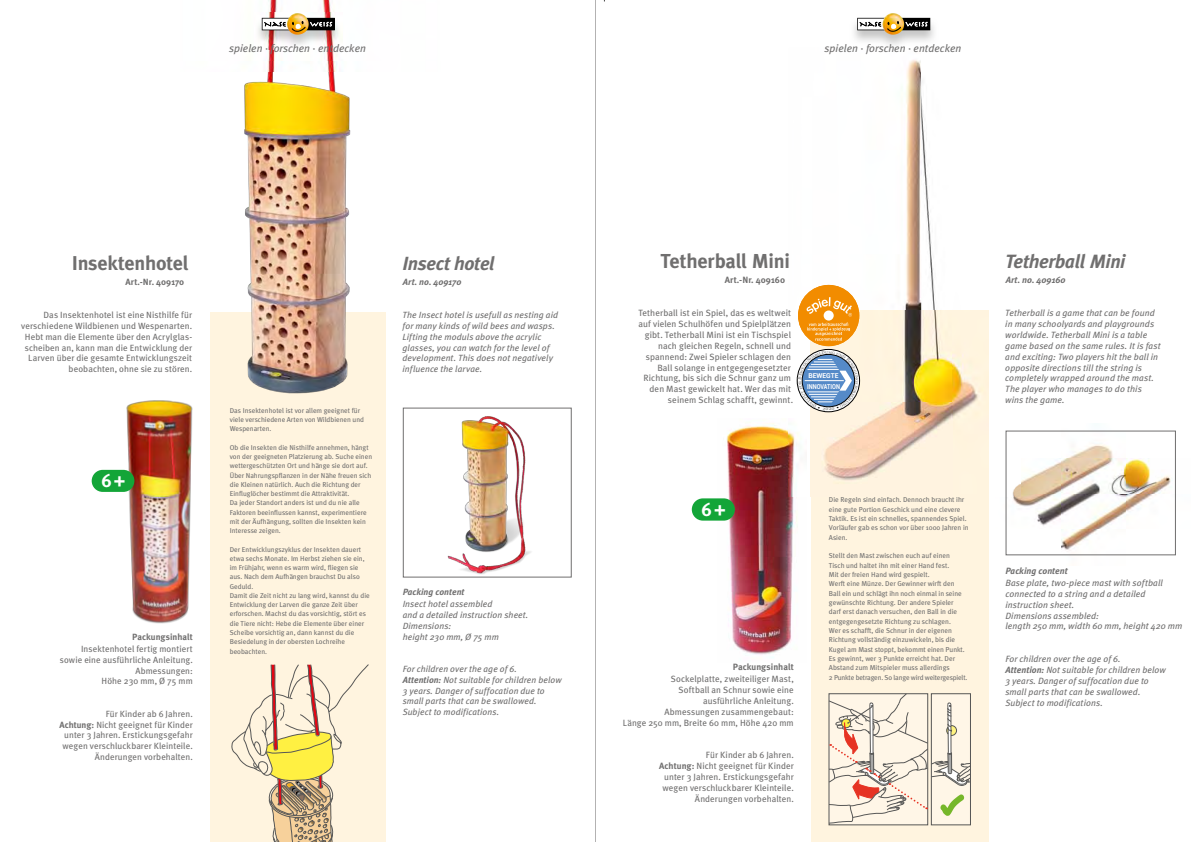
<style>
.page{position:relative;width:1191px;height:842px;background:#fff}
.page>*{position:absolute;margin:0;border:0;box-sizing:border-box;transform-origin:0 0}
.t1{font:700 20.2px "Meta Plus";letter-spacing:-.015em;color:#706f6f}
.t2{font:700 20px "Meta Plus";letter-spacing:-.01em;color:#706f6f}
.t3{font:italic 700 19.2px "Meta Plus";letter-spacing:-.02em;color:#706f6f}
.t4{font:italic 700 19px "Meta Plus";letter-spacing:-.02em;color:#706f6f}
.t5{font:700 18.7px "Meta Plus";color:#fff}
.t6{font:700 18.6px "Meta Plus";color:#fff}
.t7{font:italic 10.9px "Meta Plus";color:#706f6f}
.t8{font:9.1px/10.9px "Meta Plus";letter-spacing:.01em;color:#706f6f;text-align:right}
.t9{font:italic 9.1px/10.9px "Meta Plus";letter-spacing:.01em;color:#706f6f}
.t10{font:700 9.1px "Meta Plus";color:#706f6f}
.t11{font:italic 700 9.1px "Meta Plus";color:#706f6f}
.t12{font:9px/10.8px "Meta Plus";letter-spacing:.01em;color:#706f6f;text-align:right}
.t13{font:italic 9px/10.8px "Meta Plus";letter-spacing:.01em;color:#706f6f}
.t14{font:700 9px "Meta Plus";color:#706f6f}
.t15{font:italic 700 9px "Meta Plus";color:#706f6f}
.t16{font:7.1px/9.3px "Meta Plus";color:#706f6f}
.t17{font:700 6.8px "Roboto";color:#fff;scale:.83 1}
.t18{font:700 6.8px "Roboto";color:#fff}
.s1{font-weight:700}
</style>
<div class="page">
<div style="left:210px;top:312px;width:176px;height:530px;background:#fff4df"></div>
<svg style="left:231px;top:664px;width:138px;height:178px"></svg>
<img style="left:91px;top:400px;width:227px;height:282px">
<img style="left:181px;top:72px;width:239px;height:376px">
<img style="left:420px;top:407px;width:133px;height:171px">
<div style="left:92px;top:470px;width:42px;height:22px;background:#13a538;border-radius:11px"></div>
<div style="left:403px;top:408px;width:168px;height:169px;border:1px solid #706f6f"></div>
<div style="left:811px;top:310px;width:177px;height:532px;background:#fff4df"></div>
<img style="left:726px;top:422px;width:71px;height:236px">
<img style="left:798px;top:60px;width:191px;height:263px">
<img style="left:796px;top:325px;width:15px;height:171px">
<img style="left:988px;top:323px;width:1px;height:173px">
<img style="left:812px;top:310px;width:176px;height:170px">
<img style="left:789px;top:418px;width:17px;height:78px">
<img style="left:1020px;top:430px;width:156px;height:64px">
<img style="left:1005px;top:494px;width:171px;height:62px">
<img style="left:1005px;top:430px;width:15px;height:66px">
<div style="left:692px;top:498px;width:43px;height:23px;background:#13a538;border-radius:11px"></div>
<svg style="left:828px;top:693px;width:143px;height:132px"></svg>
<img style="left:854px;top:17px;width:80px;height:28px">
<svg style="left:857px;top:13px;width:73px;height:19px"></svg>
<div style="left:798px;top:285px;width:61px;height:61px;background:#f28c00;border-radius:50%"></div>
<div style="left:823px;top:310px;width:10px;height:11px;background:#fff;border-radius:50%"></div>
<svg style="left:806px;top:297px;width:46px;height:20px"></svg>
<svg style="left:807px;top:323px;width:43px;height:18px"></svg>
<img style="left:267px;top:0;width:70px;height:72px">
<img style="left:258px;top:13px;width:81px;height:36px">
<svg style="left:262px;top:13px;width:73px;height:19px"></svg>
<hr style="left:595px;top:0;width:1px;height:842px;background:#b3b2b2">
<svg style="left:797px;top:351px;width:61px;height:59px"></svg>
<h3 class="t7" style="left:229px;top:42px;width:138px">spielen · forschen · entdecken</h3>
<h3 class="t7" style="left:824px;top:42px;width:138px">spielen · forschen · entdecken</h3>
<h2 class="t2" style="left:72px;top:252px;width:119px">Insektenhotel</h2>
<h3 class="t4" style="left:402px;top:252px;width:94px">Insect hotel</h3>
<p class="t14" style="left:125px;top:277px;width:60px">Art.-Nr. 409170</p>
<p class="t15" style="left:403px;top:277px;width:60px">Art. no. 409170</p>
<p class="t12" style="left:21px;top:309px;width:173px">Das Insektenhotel ist eine Nisthilfe für verschiedene Wildbienen und Wespenarten.<br>Hebt man die Elemente über den Acrylglas&shy;scheiben an, kann man die Entwicklung der Larven über die gesamte Entwicklungszeit beobachten, ohne sie zu stören.</p>
<h3 class="t6" style="left:101px;top:470px;width:26px">6+</h3>
<p class="t14" style="left:132px;top:632px;width:62px">Packungsinhalt</p>
<p class="t12" style="left:60px;top:643px;width:134px">Insektenhotel fertig montiert sowie eine ausführliche Anleitung.<br>Abmessungen:<br>Höhe 230 mm, Ø 75 mm</p>
<p class="t12" style="left:59px;top:708px;width:135px">Für Kinder ab 6 Jahren.<br><span class="s1">Achtung:</span> Nicht geeignet für Kinder unter 3 Jahren. Erstickungsgefahr wegen verschluckbarer Kleinteile.<br>Änderungen vorbehalten.</p>
<p class="t16" style="left:230px;top:405px;width:136px">Das Insektenhotel ist vor allem geeignet für viele verschiedene Arten von Wildbienen und<br>Wespenarten.</p>
<p class="t16" style="left:230px;top:443px;width:144px">Ob die Insekten die Nisthilfe annehmen, hängt von der geeigneten Platzierung ab. Suche einen wettergeschützten Ort und hänge sie dort auf.<br>Über Nahrungspflanzen in der Nähe freuen sich die Kleinen natürlich. Auch die Richtung der Einfluglöcher bestimmt die Attraktivität.<br>Da jeder Standort anders ist und du nie alle Faktoren beeinflussen kannst, experimentiere mit der Äufhängung, sollten die Insekten kein Interesse zeigen.</p>
<p class="t16" style="left:230px;top:544px;width:141px">Der Entwicklungszyklus der Insekten dauert etwa sechs Monate. Im Herbst ziehen sie ein, im Frühjahr, wenn es warm wird, fliegen sie aus. Nach dem Aufhängen brauchst Du also Geduld.<br>Damit die Zeit nicht zu lang wird, kannst du die Entwicklung der Larven die ganze Zeit über erforschen. Machst du das vorsichtig, stört es die Tiere nicht: Hebe die Elemente über einer Scheibe vorsichtig an, dann kannst du die Besiedelung in der obersten Lochreihe beobachten.</p>
<p class="t13" style="left:402px;top:309px;width:157px">The Insect hotel is usefull as nesting aid for many kinds of wild bees and wasps.<br>Lifting the moduls above the acrylic glasses, you can watch for the level of development. This does not negatively influence the larvae.</p>
<p class="t15" style="left:403px;top:587px;width:63px">Packing content</p>
<p class="t13" style="left:403px;top:598px;width:127px">Insect hotel assembled<br>and a detailed instruction sheet.<br>Dimensions:<br>height 230 mm, Ø 75 mm</p>
<p class="t13" style="left:403px;top:663px;width:161px">For children over the age of 6.<br><span class="s1">Attention:</span> Not suitable for children below 3 years. Danger of suffocation due to small parts that can be swallowed.<br>Subject to modifications.</p>
<h1 class="t1" style="left:660px;top:249px;width:131px">Tetherball Mini</h1>
<h3 class="t3" style="left:1005px;top:250px;width:122px">Tetherball Mini</h3>
<p class="t10" style="left:725px;top:274px;width:62px">Art.-Nr. 409160</p>
<p class="t11" style="left:1005px;top:274px;width:61px">Art. no. 409160</p>
<p class="t8" style="left:638px;top:307px;width:156px">Tetherball ist ein Spiel, das es weltweit auf vielen Schulhöfen und Spielplätzen gibt. Tetherball Mini ist ein Tischspiel nach gleichen Regeln, schnell und spannend: Zwei Spieler schlagen den Ball solange in entgegengesetzter Richtung, bis sich die Schnur ganz um den Mast gewickelt hat. Wer das mit seinem Schlag schafft, gewinnt.</p>
<p class="t18" style="left:808px;top:371px;width:32px">BEWEGTE</p>
<p class="t17" style="left:807px;top:382px;width:41px">INNOVATION</p>
<h3 class="t5" style="left:701px;top:498px;width:26px">6+</h3>
<p class="t10" style="left:732px;top:661px;width:63px">Packungsinhalt</p>
<p class="t8" style="left:623px;top:673px;width:172px">Sockelplatte, zweiteiliger Mast,<br>Softball an Schnur sowie eine<br>ausführliche Anleitung.<br>Abmessungen zusammengebaut:<br>Länge 250 mm, Breite 60 mm, Höhe 420 mm</p>
<p class="t8" style="left:659px;top:749px;width:136px">Für Kinder ab 6 Jahren.<br><span class="s1">Achtung:</span> Nicht geeignet für Kinder unter 3 Jahren. Erstickungsgefahr wegen verschluckbarer Kleinteile.<br>Änderungen vorbehalten.</p>
<p class="t16" style="left:829px;top:495px;width:141px">Die Regeln sind einfach. Dennoch braucht ihr eine gute Portion Geschick und eine clevere Taktik. Es ist ein schnelles, spannendes Spiel.<br>Vorläufer gab es schon vor über 1000 Jahren in Asien.</p>
<p class="t16" style="left:829px;top:551px;width:140px">Stellt den Mast zwischen euch auf einen Tisch und haltet ihn mit einer Hand fest.<br>Mit der freien Hand wird gespielt.<br>Werft eine Münze. Der Gewinner wirft den Ball ein und schlägt ihn noch einmal in seine gewünschte Richtung. Der andere Spieler darf erst danach versuchen, den Ball in die entgegengesetzte Richtung zu schlagen.<br>Wer es schafft, die Schnur in der eigenen Richtung vollständig einzuwickeln, bis die Kugel am Mast stoppt, bekommt einen Punkt.<br>Es gewinnt, wer 3 Punkte erreicht hat. Der Abstand zum Mitspieler muss allerdings<br>2 Punkte betragen. So lange wird weitergespielt.</p>
<p class="t9" style="left:1005px;top:307px;width:157px">Tetherball is a game that can be found in many schoolyards and playgrounds worldwide. Tetherball Mini is a table game based on the same rules. It is fast and exciting: Two players hit the ball in opposite directions till the string is completely wrapped around the mast.<br>The player who manages to do this wins the game.</p>
<p class="t11" style="left:1005px;top:565px;width:64px">Packing content</p>
<p class="t9" style="left:1005px;top:577px;width:178px">Base plate, two-piece mast with softball connected to a string and a detailed instruction sheet.<br>Dimensions assembled:<br>length 250 mm, width 60 mm, height 420 mm</p>
<p class="t9" style="left:1005px;top:653px;width:162px">For children over the age of 6.<br><span class="s1">Attention:</span> Not suitable for children below 3 years. Danger of suffocation due to small parts that can be swallowed.<br>Subject to modifications.</p>
</div>
